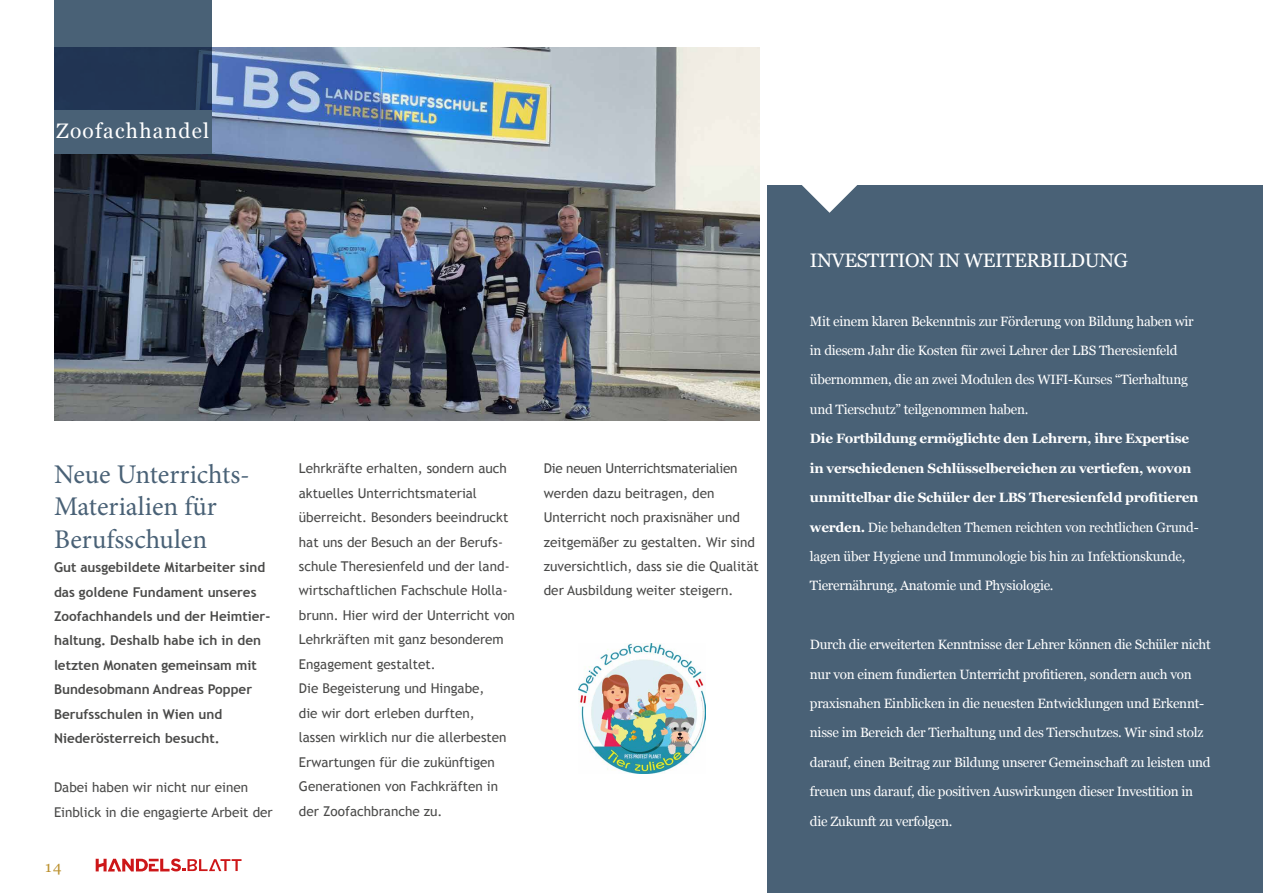
<style>
.page{position:relative;width:1263px;height:893px;background:#fff}
.page>*{position:absolute;margin:0;border:0;box-sizing:border-box;transform-origin:0 0}
.t1{font:27px/32.4px "Minion Pro";color:#496176}
.t2{font:21px "Georgia";letter-spacing:.06em;color:#fff}
.t3{font:19.5px "Georgia";letter-spacing:-.02em;color:#fff}
.t4{font:15px "Georgia";color:#bb902d}
.t5{font:13.5px/24.5px "Trebuchet MS";color:#4a4a49}
.t6{font:13.5px/29.4px "Georgia";letter-spacing:-.02em;color:#fff}
.t7{font:700 13.5px/29.4px "Georgia";letter-spacing:-.02em;color:#fff}
.t8{font:700 13.5px/24.5px "Trebuchet MS";color:#4a4a49}
.s1{font-weight:400}
</style>
<div class="page">
<svg style="left:96px;top:858px;width:146px;height:13px"></svg>
<img style="left:54px;top:47px;width:706px;height:374px">
<div style="left:767px;top:185px;width:496px;height:708px;background:#496176"></div>
<svg style="left:54px;top:0;width:157px;height:110px;fill:#213654"></svg>
<div style="left:54px;top:110px;width:157px;height:44px;background:#496176"></div>
<img style="left:578px;top:643px;width:127px;height:130px">
<svg style="left:802px;top:185px;width:55px;height:28px"></svg>
<h2 class="t2" style="left:56px;top:115px;width:154px">Zoofachhandel</h2>
<h1 class="t1" style="left:54px;top:458px;width:197px">Neue Unterrichts-<br>Materialien für<br>Berufsschulen</h1>
<p class="t8" style="left:54px;top:555px;width:218px">Gut ausgebildete Mitarbeiter sind das goldene Fundament unseres<br>Zoofachhandels und der Heimtier&shy;haltung. Deshalb habe ich in den letzten Monaten gemeinsam mit<br>Bundesobmann Andreas Popper<br>Berufsschulen in Wien und<br>Niederösterreich besucht.</p>
<p class="t5" style="left:54px;top:775px;width:220px">Dabei haben wir nicht nur einen<br>Einblick in die engagierte Arbeit der</p>
<p class="t4" style="left:45px;top:855px;width:18px">14</p>
<p class="t5" style="left:299px;top:456px;width:218px">Lehrkräfte erhalten, sondern auch aktuelles Unterrichtsmaterial überreicht. Besonders beeindruckt hat uns der Besuch an der Berufs&shy;schule Theresienfeld und der land&shy;wirtschaftlichen Fachschule Holla&shy;brunn. Hier wird der Unterricht von<br>Lehrkräften mit ganz besonderem<br>Engagement gestaltet.<br>Die Begeisterung und Hingabe,<br>die wir dort erleben durften,<br>lassen wirklich nur die allerbesten<br>Erwartungen für die zukünftigen<br>Generationen von Fachkräften in der Zoofachbranche zu.</p>
<p class="t5" style="left:544px;top:456px;width:216px">Die neuen Unterrichtsmaterialien werden dazu beitragen, den Unterricht noch praxisnäher und zeitgemäßer zu gestalten. Wir sind zuversichtlich, dass sie die Qualität der Ausbildung weiter steigern.</p>
<h3 class="t3" style="left:810px;top:246px;width:319px">INVESTITION IN WEITERBILDUNG</h3>
<p class="t6" style="left:810px;top:306px;width:385px">Mit einem klaren Bekenntnis zur Förderung von Bildung haben wir in diesem Jahr die Kosten für zwei Lehrer der LBS Theresienfeld übernommen, die an zwei Modulen des WIFI-Kurses “Tierhaltung und Tierschutz” teilgenommen haben.</p>
<p class="t7" style="left:810px;top:423px;width:390px">Die Fortbildung ermöglichte den Lehrern, ihre Expertise in verschiedenen Schlüsselbereichen zu vertiefen, wovon unmittelbar die Schüler der LBS Theresienfeld profitieren werden. <span class="s1">Die behandelten Themen reichten von rechtlichen Grund&shy;lagen über Hygiene und Immunologie bis hin zu Infektionskunde, Tierernährung, Anatomie und Physiologie.</span></p>
<p class="t6" style="left:810px;top:629px;width:402px">Durch die erweiterten Kenntnisse der Lehrer können die Schüler nicht nur von einem fundierten Unterricht profitieren, sondern auch von praxisnahen Einblicken in die neuesten Entwicklungen und Erkennt&shy;nisse im Bereich der Tierhaltung und des Tierschutzes. Wir sind stolz darauf, einen Beitrag zur Bildung unserer Gemeinschaft zu leisten und freuen uns darauf, die positiven Auswirkungen dieser Investition in die Zukunft zu verfolgen.</p>
</div>
